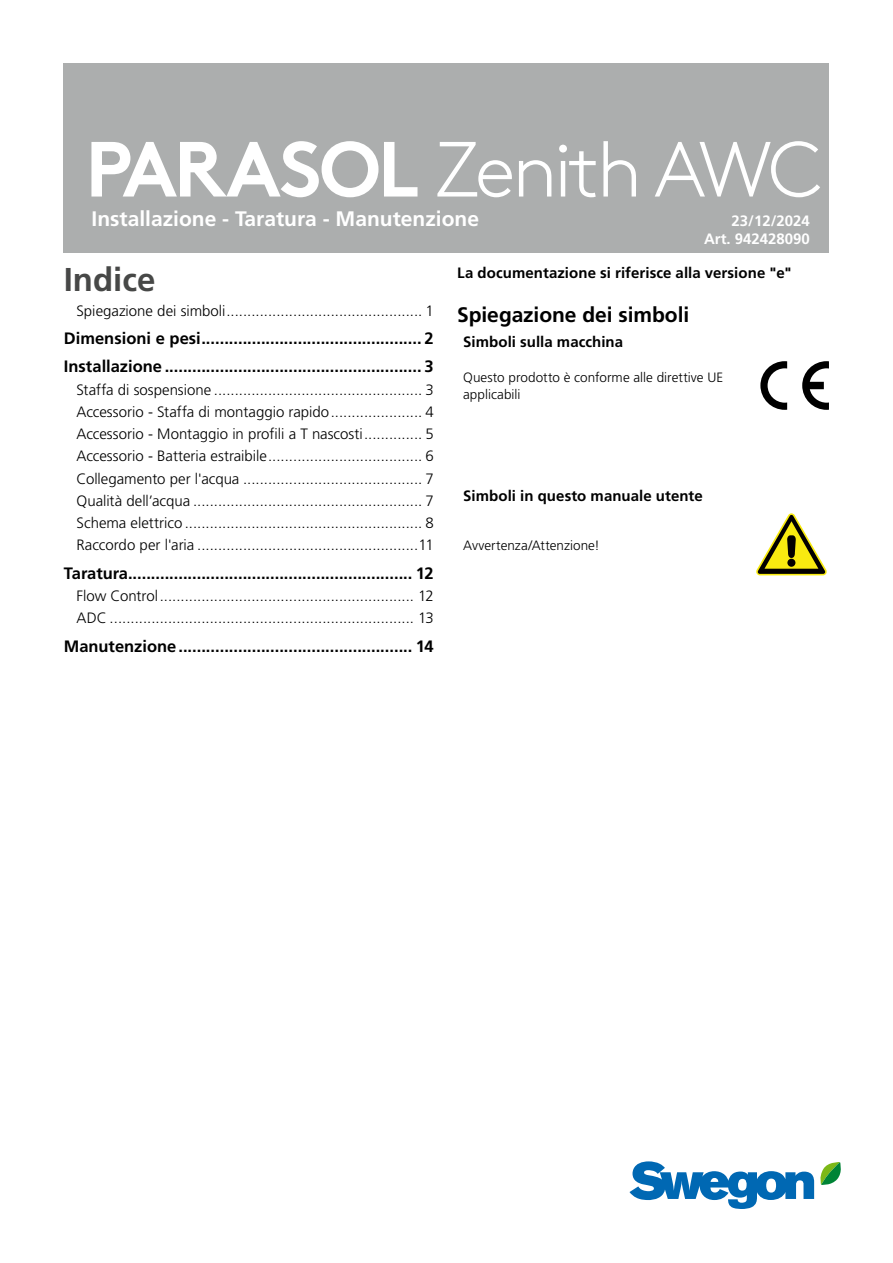
<style>
.page{position:relative;width:893px;height:1263px;background:#fff}
.page>*{position:absolute;margin:0;border:0;box-sizing:border-box;transform-origin:0 0}
.t1{font:300 78px "Swegon Brown";letter-spacing:-.04em;color:#fff}
.t2{font:700 33px "Frutiger LT Pro";color:#474847}
.t3{font:700 21px "Frutiger LT Pro";color:#fff}
.t4{font:700 21px "Frutiger LT Pro";letter-spacing:-.005em;color:#000}
.t5{font:700 16.5px/28.3px "Frutiger LT Pro";color:#000}
.t6{font:300 15px/22.2px "Frutiger LT Pro";color:#000;text-align:justify}
.t7{font:700 15px "Frutiger LT Pro";letter-spacing:.005em;color:#000}
.t8{font:700 15px/18px "Frutiger LT Pro";color:#fff;text-align:right}
.t9{font:300 13.5px/16.2px "Frutiger LT Pro";letter-spacing:.005em;color:#000}
.s1{font-weight:700}
</style>
<div class="page">
<div style="left:64px;top:64px;width:765px;height:189px;background:#acaeae"></div>
<svg style="left:629px;top:1161px;width:212px;height:48px"></svg>
<svg style="left:760px;top:361px;width:27px;height:49px"></svg>
<svg style="left:802px;top:361px;width:27px;height:49px"></svg>
<svg style="left:757px;top:513px;width:70px;height:62px"></svg>
<h1 class="t1" style="left:85px;top:112px;width:738px"><span class="s1">PARASOL</span> Zenith AWC</h1>
<h3 class="t3" style="left:92px;top:206px;width:389px">Installazione - Taratura - Manutenzione</h3>
<p class="t8" style="left:704px;top:212px;width:107px">23/12/2024<br>Art. 942428090</p>
<h2 class="t2" style="left:64px;top:260px;width:93px">Indice</h2>
<p class="t6" style="left:77px;top:300px;width:359px">Spiegazione dei simboli............................................... 1</p>
<p class="t5" style="left:64px;top:324px;width:371px">Dimensioni e pesi................................................ 2<br>Installazione ........................................................ 3</p>
<p class="t6" style="left:77px;top:378px;width:359px">Staffa di sospensione .................................................. 3<br>Accessorio - Staffa di montaggio rapido...................... 4<br>Accessorio - Montaggio in profili a T nascosti.............. 5<br>Accessorio - Batteria estraibile..................................... 6<br>Collegamento per l'acqua ........................................... 7<br>Qualità dell’acqua ....................................................... 7<br>Schema elettrico ......................................................... 8<br>Raccordo per l'aria .....................................................11</p>
<p class="t5" style="left:64px;top:559px;width:371px">Taratura.............................................................. 12</p>
<p class="t6" style="left:77px;top:585px;width:359px">Flow Control............................................................. 12<br>ADC ......................................................................... 13</p>
<p class="t5" style="left:64px;top:632px;width:371px">Manutenzione................................................... 14</p>
<p class="t7" style="left:457px;top:264px;width:336px">La documentazione si riferisce alla versione "e"</p>
<h3 class="t4" style="left:457px;top:302px;width:234px">Spiegazione dei simboli</h3>
<p class="t7" style="left:463px;top:333px;width:162px">Simboli sulla macchina</p>
<p class="t9" style="left:463px;top:370px;width:262px">Questo prodotto è conforme alle direttive UE applicabili</p>
<p class="t7" style="left:463px;top:487px;width:241px">Simboli in questo manuale utente</p>
<p class="t9" style="left:463px;top:537px;width:138px">Avvertenza/Attenzione!</p>
</div>
